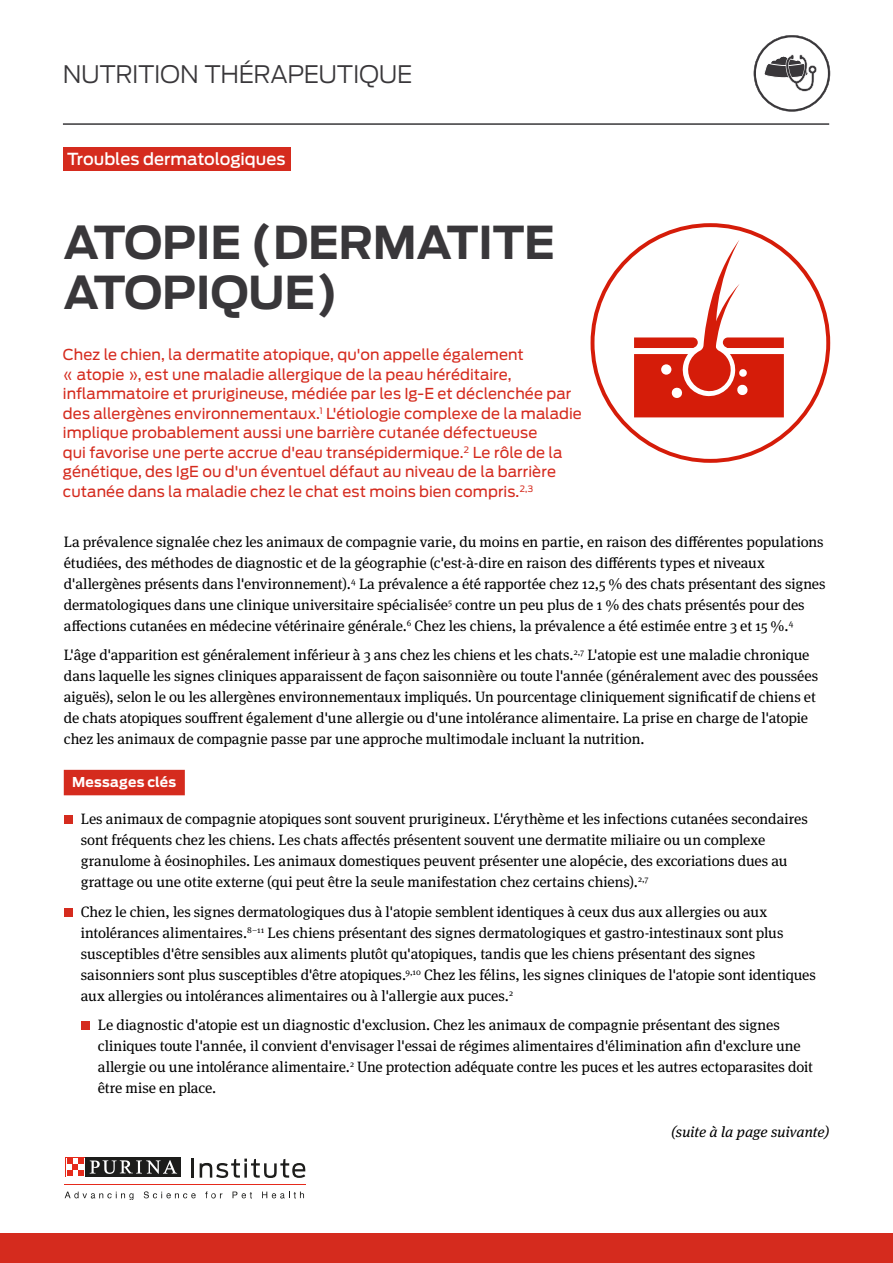
<style>
.page{position:relative;width:893px;height:1263px;background:#fff}
.page>*{position:absolute;margin:0;border:0;box-sizing:border-box;transform-origin:0 0}
.t1{font:700 45px/49.5px "Antenna";letter-spacing:-.01em;color:#39373a}
.t2{font:300 24px "Antenna";letter-spacing:-.015em;color:#39373a}
.t3{font:500 16.5px "Antenna";color:#fff}
.t4{font:15px/21px "Meta Serif Pro";letter-spacing:-.005em;color:#000}
.t5{font:15px/19.5px "Antenna";letter-spacing:.005em;color:#d52b1e}
.t6{font:italic 15px "Meta Serif Pro";color:#000}
.t7{font:700 13.5px "Antenna";letter-spacing:.02em;color:#fff}
</style>
<div class="page">
<div style="left:0;top:1233px;width:893px;height:30px;background:#d52b1e"></div>
<hr style="left:65px;top:1184px;width:241px;height:1px;background:#e52a1b">
<svg style="left:192px;top:1158px;width:2px;height:19px"></svg>
<svg style="left:200px;top:1158px;width:105px;height:20px"></svg>
<svg style="left:65px;top:1191px;width:68px;height:9px"></svg>
<svg style="left:144px;top:1191px;width:52px;height:7px"></svg>
<svg style="left:205px;top:1191px;width:17px;height:7px"></svg>
<svg style="left:233px;top:1191px;width:19px;height:7px"></svg>
<svg style="left:262px;top:1191px;width:42px;height:7px"></svg>
<div style="left:65px;top:1157px;width:21px;height:20px;background:#1d1d1b"></div>
<svg style="left:65px;top:1157px;width:20px;height:20px"></svg>
<div style="left:86px;top:1157px;width:95px;height:20px;background:#1d1d1b"></div>
<svg style="left:90px;top:1160px;width:87px;height:14px"></svg>
<svg style="left:66px;top:1158px;width:18px;height:18px"></svg>
<svg style="left:67px;top:1158px;width:17px;height:17px"></svg>
<div style="left:63px;top:147px;width:227px;height:24px;background:#d52b1e"></div>
<div style="left:64px;top:770px;width:121px;height:25px;background:#d52b1e"></div>
<div style="left:64px;top:815px;width:8px;height:9px;background:#d52b1e"></div>
<div style="left:64px;top:908px;width:8px;height:8px;background:#d52b1e"></div>
<div style="left:81px;top:1021px;width:8px;height:9px;background:#d52b1e"></div>
<hr style="left:63px;top:123px;width:766px;height:2px;background:#39373a">
<svg style="left:754px;top:35px;width:76px;height:77px"></svg>
<svg style="left:591px;top:223px;width:239px;height:240px"></svg>
<svg style="left:634px;top:240px;width:150px;height:177px"></svg>
<h2 class="t2" style="left:63px;top:58px;width:351px">NUTRITION THÉRAPEUTIQUE</h2>
<p class="t3" style="left:67px;top:148px;width:220px">Troubles dermatologiques</p>
<h1 class="t1" style="left:63px;top:218px;width:493px">ATOPIE (DERMATITE<br>ATOPIQUE)</h1>
<p class="t5" style="left:63px;top:344px;width:520px">Chez le chien, la dermatite atopique, qu'on appelle également<br>« atopie », est une maladie allergique de la peau héréditaire, inflammatoire et prurigineuse, médiée par les Ig-E et déclenchée par des allergènes environnementaux.<sup>1</sup> L'étiologie complexe de la maladie implique probablement aussi une barrière cutanée défectueuse<br>qui favorise une perte accrue d'eau transépidermique.<sup>2</sup> Le rôle de la génétique, des IgE ou d'un éventuel défaut au niveau de la barrière cutanée dans la maladie chez le chat est moins bien compris.<sup>2,3</sup></p>
<p class="t4" style="left:64px;top:530px;width:763px">La prévalence signalée chez les animaux de compagnie varie, du moins en partie, en raison des différentes populations étudiées, des méthodes de diagnostic et de la géographie (c'est-à-dire en raison des différents types et niveaux d'allergènes présents dans l'environnement).<sup>4</sup> La prévalence a été rapportée chez 12,5 % des chats présentant des signes dermatologiques dans une clinique universitaire spécialisée<sup>5</sup> contre un peu plus de 1 % des chats présentés pour des affections cutanées en médecine vétérinaire générale.<sup>6</sup> Chez les chiens, la prévalence a été estimée entre 3 et 15 %.<sup>4</sup></p>
<p class="t4" style="left:64px;top:644px;width:756px">L'âge d'apparition est généralement inférieur à 3 ans chez les chiens et les chats.<sup>2,7</sup> L'atopie est une maladie chronique dans laquelle les signes cliniques apparaissent de façon saisonnière ou toute l'année (généralement avec des poussées aiguës), selon le ou les allergènes environnementaux impliqués. Un pourcentage cliniquement significatif de chiens et de chats atopiques souffrent également d'une allergie ou d'une intolérance alimentaire. La prise en charge de l'atopie chez les animaux de compagnie passe par une approche multimodale incluant la nutrition.</p>
<p class="t7" style="left:72px;top:772px;width:106px">Messages clés</p>
<p class="t4" style="left:81px;top:808px;width:729px">Les animaux de compagnie atopiques sont souvent prurigineux. L'érythème et les infections cutanées secondaires sont fréquents chez les chiens. Les chats affectés présentent souvent une dermatite miliaire ou un complexe granulome à éosinophiles. Les animaux domestiques peuvent présenter une alopécie, des excoriations dues au grattage ou une otite externe (qui peut être la seule manifestation chez certains chiens).<sup>2,7</sup></p>
<p class="t4" style="left:81px;top:900px;width:737px">Chez le chien, les signes dermatologiques dus à l'atopie semblent identiques à ceux dus aux allergies ou aux intolérances alimentaires.<sup>8–11</sup> Les chiens présentant des signes dermatologiques et gastro-intestinaux sont plus susceptibles d'être sensibles aux aliments plutôt qu'atopiques, tandis que les chiens présentant des signes saisonniers sont plus susceptibles d'être atopiques.<sup>9,10</sup> Chez les félins, les signes cliniques de l'atopie sont identiques aux allergies ou intolérances alimentaires ou à l'allergie aux puces.<sup>2</sup></p>
<p class="t4" style="left:98px;top:1014px;width:717px">Le diagnostic d'atopie est un diagnostic d'exclusion. Chez les animaux de compagnie présentant des signes cliniques toute l'année, il convient d'envisager l'essai de régimes alimentaires d'élimination afin d'exclure une allergie ou une intolérance alimentaire.<sup>2</sup> Une protection adéquate contre les puces et les autres ectoparasites doit être mise en place.</p>
<p class="t6" style="left:671px;top:1121px;width:159px">(suite à la page suivante)</p>
</div>
